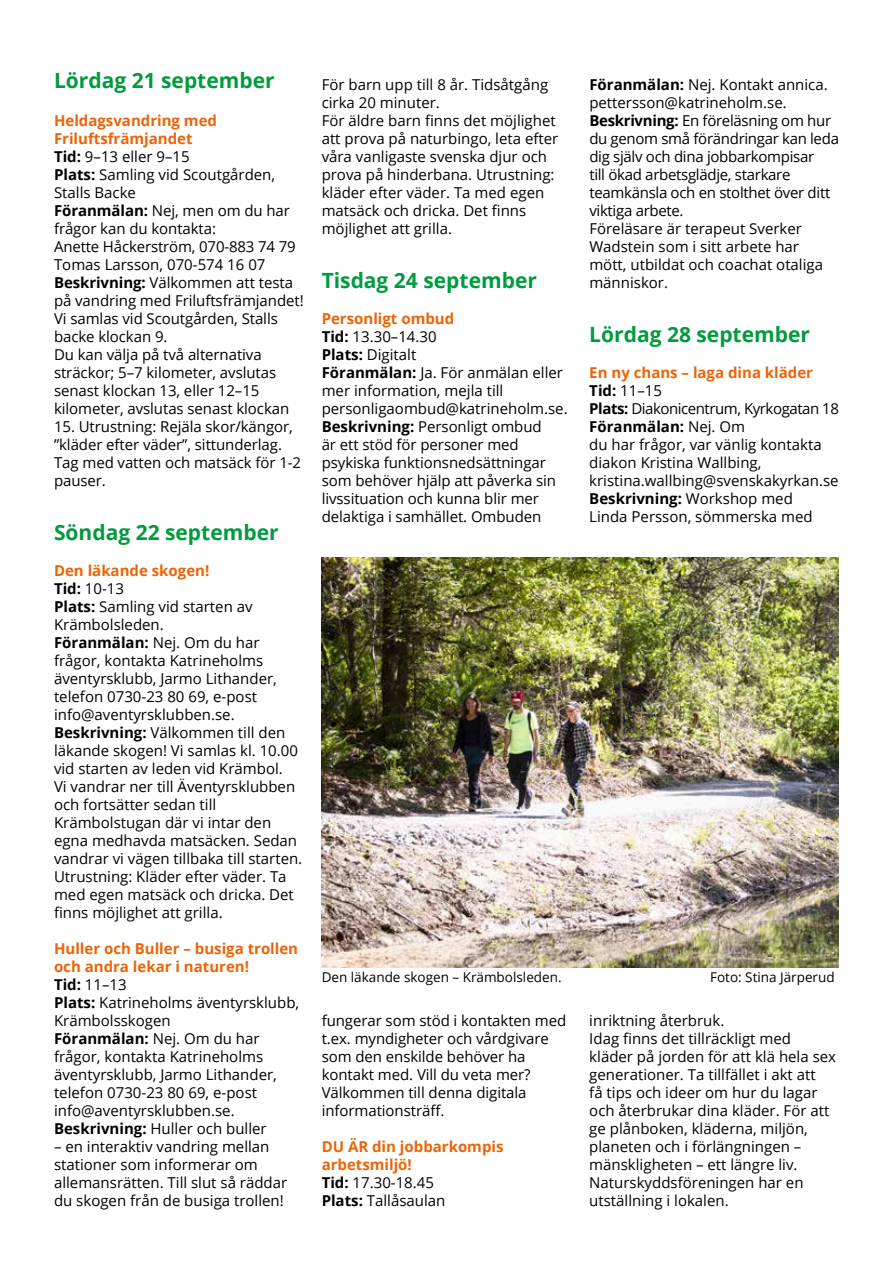
<style>
.page{position:relative;width:893px;height:1263px;background:#fff}
.page>*{position:absolute;margin:0;border:0;box-sizing:border-box;transform-origin:0 0}
.t1{font:700 21px "Open Sans";color:#009b3e}
.t2{font:15px/18px "Open Sans";color:#000}
.t3{font:15px/18px "Open Sans";letter-spacing:-.02em;color:#000}
.t4{font:700 15px/18px "Open Sans";color:#ec6408}
.t5{font:13.5px "Open Sans";color:#000}
.s1{font-weight:700;color:#ec6408}
.s2{font-weight:700}
.s3{color:#000}
.s4{font-weight:400;color:#000}
</style>
<div class="page">
<img style="left:322px;top:557px;width:517px;height:410px">
<h1 class="t1" style="left:54px;top:66px;width:222px">Lördag 21 september</h1>
<p class="t2" style="left:54px;top:111px;width:251px"><span class="s1">Heldagsvandring med<br>Friluftsfrämjandet<br></span><span class="s2">Tid:</span> 9–13 eller 9–15<br><span class="s2">Plats:</span> Samling vid Scoutgården,<br>Stalls Backe<br><span class="s2">Föranmälan:</span> Nej, men om du har frågor kan du kontakta:<br>Anette Håckerström, 070-883 74 79<br>Tomas Larsson, 070-574 16 07<br><span class="s2">Beskrivning:</span> Välkommen att testa på vandring med Friluftsfrämjandet!<br>Vi samlas vid Scoutgården, Stalls backe klockan 9.<br>Du kan välja på två alternativa sträckor; 5–7 kilometer, avslutas senast klockan 13, eller 12–15 kilometer, avslutas senast klockan</p>
<p class="t2" style="left:54px;top:417px;width:249px">15. Utrustning: Rejäla skor/kängor, ”kläder efter väder”, sittunderlag.<br>Tag med vatten och matsäck för 1-2 pauser.</p>
<h1 class="t1" style="left:54px;top:518px;width:226px">Söndag 22 september</h1>
<p class="t2" style="left:54px;top:561px;width:250px"><span class="s1">Den läkande skogen!<br></span><span class="s2">Tid:</span> 10-13<br><span class="s2">Plats:</span> Samling vid starten av<br>Krämbolsleden.<br><span class="s2">Föranmälan:</span> Nej. Om du har frågor, kontakta Katrineholms äventyrsklubb, Jarmo Lithander, telefon 0730-23 80 69, e-post info@aventyrsklubben.se.<br><span class="s2">Beskrivning:</span> Välkommen till den läkande skogen! Vi samlas kl. 10.00 vid starten av leden vid Krämbol.<br>Vi vandrar ner till Äventyrsklubben och fortsätter sedan till<br>Krämbolstugan där vi intar den egna medhavda matsäcken. Sedan vandrar vi vägen tillbaka till starten.<br>Utrustning: Kläder efter väder. Ta med egen matsäck och dricka. Det finns möjlighet att grilla.</p>
<p class="t2" style="left:54px;top:939px;width:247px"><span class="s1">Huller och Buller – busiga trollen och andra lekar i naturen!<br></span><span class="s2">Tid:</span> 11–13<br><span class="s2">Plats:</span> Katrineholms äventyrsklubb,<br>Krämbolsskogen<br><span class="s2">Föranmälan:</span> Nej. Om du har frågor, kontakta Katrineholms äventyrsklubb, Jarmo Lithander, telefon 0730-23 80 69, e-post info@aventyrsklubben.se.<br><span class="s2">Beskrivning:</span> Huller och buller</p>
<p class="t2" style="left:54px;top:1137px;width:235px">– en interaktiv vandring mellan stationer som informerar om allemansrätten. Till slut så räddar du skogen från de busiga trollen!</p>
<p class="t2" style="left:322px;top:75px;width:238px">För barn upp till 8 år. Tidsåtgång cirka 20 minuter.<br>För äldre barn finns det möjlighet att prova på naturbingo, leta efter våra vanligaste svenska djur och prova på hinderbana. Utrustning: kläder efter väder. Ta med egen matsäck och dricka. Det finns möjlighet att grilla.</p>
<h1 class="t1" style="left:322px;top:266px;width:217px">Tisdag 24 september</h1>
<p class="t2" style="left:322px;top:309px;width:248px"><span class="s1">Personligt ombud<br></span><span class="s2">Tid:</span> 13.30–14.30<br><span class="s2">Plats:</span> Digitalt<br><span class="s2">Föranmälan:</span> Ja. För anmälan eller mer information, mejla till personligaombud@katrineholm.se.<br><span class="s2">Beskrivning:</span> Personligt ombud<br>är ett stöd för personer med psykiska funktionsnedsättningar som behöver hjälp att påverka sin livssituation och kunna blir mer delaktiga i samhället. Ombuden</p>
<p class="t3" style="left:589px;top:75px;width:251px"><span class="s2">Föranmälan:</span> Nej. Kontakt annica. pettersson@katrineholm.se.<br><span class="s2">Beskrivning:</span> En föreläsning om hur du genom små förändringar kan leda dig själv och dina jobbarkompisar<br>till ökad arbetsglädje, starkare teamkänsla och en stolthet över ditt viktiga arbete.<br>Föreläsare är terapeut Sverker<br>Wadstein som i sitt arbete har mött, utbildat och coachat otaliga människor.</p>
<h1 class="t1" style="left:589px;top:320px;width:222px">Lördag 28 september</h1>
<p class="t2" style="left:589px;top:363px;width:251px"><span class="s1">En ny chans – laga dina kläder<br></span><span class="s2">Tid:</span> 11–15<br><span class="s2">Plats:</span> Diakonicentrum, Kyrkogatan 18<br><span class="s2">Föranmälan:</span> Nej. Om<br>du har frågor, var vänlig kontakta diakon Kristina Wallbing, kristina.wallbing@svenskakyrkan.se<br><span class="s2">Beskrivning:</span> Workshop med<br>Linda Persson, sömmerska med</p>
<p class="t5" style="left:322px;top:967px;width:241px">Den läkande skogen – Krämbolsleden.</p>
<p class="t5" style="left:710px;top:967px;width:126px">Foto: Stina Järperud</p>
<p class="t2" style="left:322px;top:1011px;width:246px">fungerar som stöd i kontakten med t.ex. myndigheter och vårdgivare som den enskilde behöver ha kontakt med. Vill du veta mer?<br>Välkommen till denna digitala informationsträff.</p>
<p class="t4" style="left:322px;top:1137px;width:183px">DU ÄR din jobbarkompis arbetsmiljö!<br><span class="s3">Tid:</span> <span class="s4">17.30-18.45<br></span><span class="s3">Plats:</span> <span class="s4">Tallåsaulan</span></p>
<p class="t2" style="left:589px;top:1011px;width:248px">inriktning återbruk.<br>Idag finns det tillräckligt med kläder på jorden för att klä hela sex generationer. Ta tillfället i akt att<br>få tips och ideer om hur du lagar och återbrukar dina kläder. För att ge plånboken, kläderna, miljön, planeten och i förlängningen – mänskligheten – ett längre liv.<br>Naturskyddsföreningen har en utställning i lokalen.</p>
</div>
